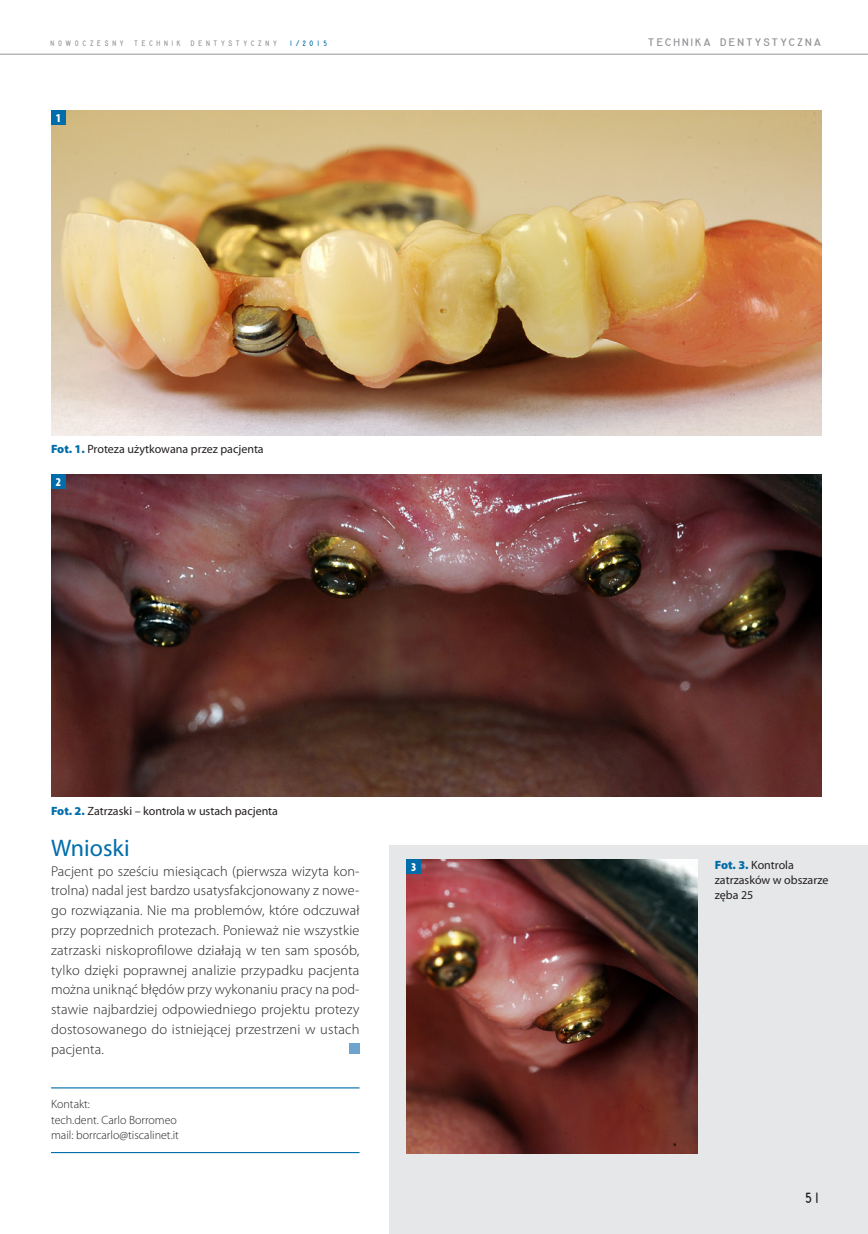
<style>
.page{position:relative;width:868px;height:1234px;background:#fff}
.page>*{position:absolute;margin:0;border:0;box-sizing:border-box;transform-origin:0 0}
.śródtytuł{font:24px "Myriad Pro";color:#006daa}
.t1{font:15.75px "Gordon URWTCE Con";color:#231f20}
.tekst_bez_wcięcia{font:300 14.25px/19.8px "Myriad Pro";letter-spacing:.015em;color:#231f20;text-align:justify}
.podpis{font:12px/15px "Myriad Pro";color:#231f20}
.afiliacje{font:300 12px "Myriad Pro";color:#231f20}
.t2{font:900 condensed 12px "Myriad Pro";color:#fff}
.t3{font:11.55px "Gordon URWTCE Con";letter-spacing:.145em;color:#939598;scale:1.25 1}
.t4{font:8.4px "Gordon URWTCE Con";letter-spacing:.445em;color:#939598}
.t5{font:8.25px "Gordon URWTCE Con";color:#006daa}
.s1{font-weight:900;color:#006daa}
</style>
<div class="page">
<div style="left:389px;top:845px;width:478px;height:388px;background:#e6e7e9"></div>
<div style="left:349px;top:1043px;width:10px;height:10px;background:#6ea3cd"></div>
<img style="left:51px;top:111px;width:770px;height:324px">
<img style="left:51px;top:474px;width:770px;height:322px">
<img style="left:406px;top:859px;width:291px;height:293px">
<div style="left:51px;top:111px;width:14px;height:14px;background:#006daa"></div>
<div style="left:51px;top:474px;width:14px;height:15px;background:#006daa"></div>
<div style="left:406px;top:859px;width:15px;height:14px;background:#006daa"></div>
<hr style="left:51px;top:1087px;width:308px;height:1px;background:#006daa">
<hr style="left:51px;top:1151px;width:308px;height:1px;background:#006daa">
<hr style="left:0;top:54px;width:867px;height:1px;background:#939598">
<p class="t4" style="left:51px;top:38px;width:228px">NOWOCZESNY TECHNIK DENTYSTYCZNY</p>
<p class="t5" style="left:289px;top:38px;width:40px">1/2015</p>
<p class="t3" style="left:648px;top:36px;width:140px">TECHNIKA DENTYSTYCZNA</p>
<p class="t2" style="left:56px;top:111px;width:7px">1</p>
<p class="podpis" style="left:51px;top:441px;width:214px"><span class="s1">Fot. 1.</span> Proteza użytkowana przez pacjenta</p>
<p class="t2" style="left:56px;top:475px;width:7px">2</p>
<p class="podpis" style="left:51px;top:802px;width:228px"><span class="s1">Fot. 2.</span> Zatrzaski – kontrola w ustach pacjenta</p>
<p class="śródtytuł" style="left:51px;top:832px;width:80px">Wnioski</p>
<p class="tekst_bez_wcięcia" style="left:51px;top:860px;width:310px">Pacjent po sześciu miesiącach (pierwsza wizyta kon&shy;trolna) nadal jest bardzo usatysfakcjonowany z nowe&shy;go rozwiązania. Nie ma problemów, które odczuwał przy poprzednich protezach. Ponieważ nie wszystkie zatrzaski niskoprofilowe działają w ten sam sposób, tylko dzięki poprawnej analizie przypadku pacjenta można uniknąć błędów przy wykonaniu pracy na pod&shy;stawie najbardziej odpowiedniego projektu protezy dostosowanego do istniejącej przestrzeni w ustach pacjenta.</p>
<p class="podpis" style="left:714px;top:856px;width:115px"><span class="s1">Fot. 3.</span> Kontrola zatrzasków w obszarze zęba 25</p>
<p class="t2" style="left:411px;top:860px;width:7px">3</p>
<p class="afiliacje" style="left:51px;top:1096px;width:40px">Kontakt:</p>
<p class="afiliacje" style="left:51px;top:1112px;width:127px">tech.dent. Carlo Borromeo</p>
<p class="afiliacje" style="left:51px;top:1127px;width:129px">mail: borrcarlo@tiscalinet.it</p>
<p class="t1" style="left:804px;top:1187px;width:18px">51</p>
</div>
